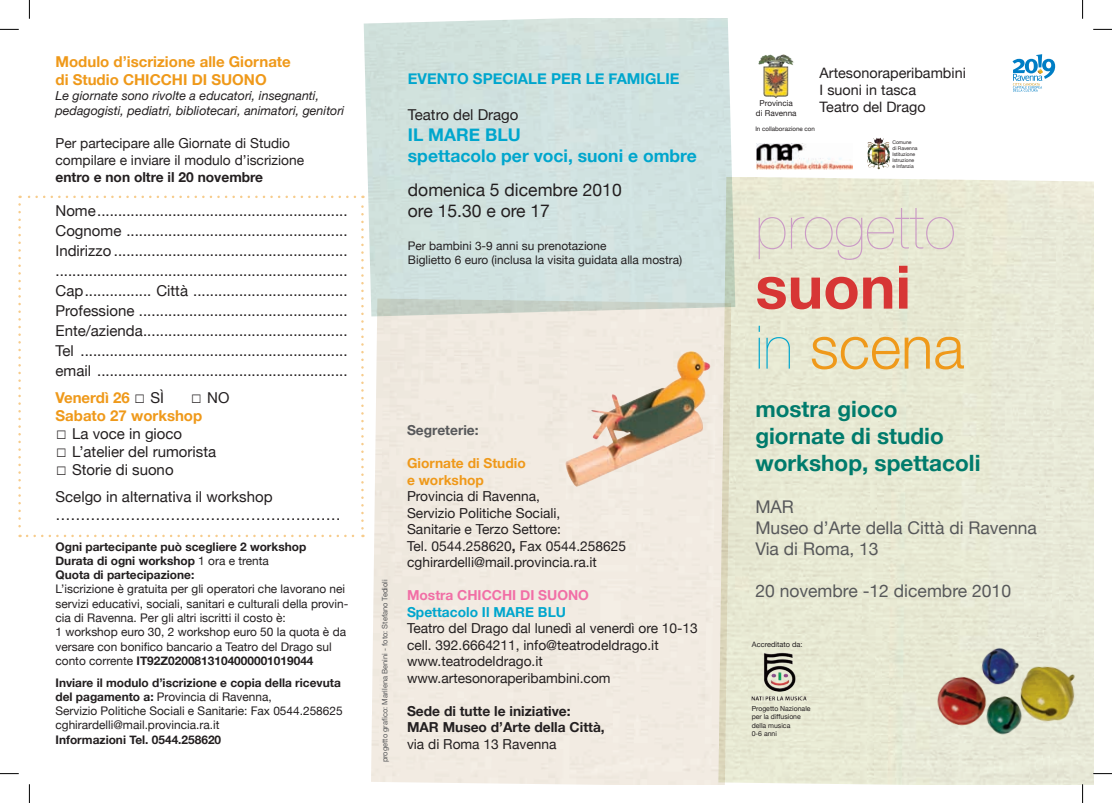
<style>
.page{position:relative;width:1112px;height:803px;background:#fff}
.page>*{position:absolute;margin:0;border:0;box-sizing:border-box;transform-origin:0 0}
.t1{font:700 60px/60px "Helvetica Neue";color:#d73635}
.t2{font:200 60px "Helvetica Neue";color:#cb9bc6}
.t3{font:700 22.5px/27px "Helvetica Neue";color:#007b6c}
.t4{font:17.5px/21px "Helvetica Neue";color:#57585a}
.t5{font:700 17.5px/21px "Helvetica Neue";color:#00a6cd}
.t6{font:17.5px/21px "Helvetica Neue";color:#231f20}
.t7{font:15px/20px "Helvetica Neue";color:#231f20}
.t8{font:700 15px/18px "Helvetica Neue";color:#ef991a}
.t9{font:700 15px "Helvetica Neue";color:#00a6cd}
.t10{font:14.38px/17.2px "Helvetica Neue";color:#231f20}
.t11{font:13.75px/16.5px "Helvetica Neue";color:#231f20}
.t12{font:700 13.75px/16.5px "Helvetica Neue";color:#231f20}
.t13{font:700 13.75px/16.5px "Helvetica Neue";color:#ef991a}
.t14{font:700 13.75px "Helvetica Neue";color:#f16fa6}
.t15{font:700 13.75px "Helvetica Neue";color:#00a6cd}
.t16{font:700 13.75px "Helvetica Neue";color:#57585a}
.t17{font:italic 12.5px/15px "Helvetica Neue";color:#231f20}
.t18{font:11.88px/14.2px "Helvetica Neue";color:#231f20}
.t19{font:700 11.88px/14.2px "Helvetica Neue";color:#231f20}
.t20{font:8.12px/9.8px "Helvetica Neue";color:#231f20;text-align:center}
.t21{font:7.5px "Helvetica Neue";color:#57585a}
.t22{font:7.38px "Helvetica Neue";color:#231f20}
.t23{font:6.88px/8.2px "Helvetica Neue";color:#231f20}
.t24{font:6.25px "Helvetica Neue";color:#231f20}
.t25{font:5px/6px "Helvetica Neue";color:#231f20}
.s1{color:#231f20}
.s2{font-weight:400;color:#231f20}
.s3{font-weight:700;color:#ef991a}
.s4{font-weight:400}
.s5{font-weight:700}
.s6{font-weight:200;color:#00a6cd}
.s7{font-weight:300;color:#ef991a}
</style>
<div class="page">
<img style="left:915px;top:627px;width:171px;height:127px">
<img style="left:551px;top:342px;width:171px;height:151px">
<img style="left:758px;top:54px;width:35px;height:45px">
<svg style="left:873px;top:137px;width:7px;height:3px"></svg>
<img style="left:756px;top:143px;width:96px;height:26px">
<img style="left:750px;top:651px;width:57px;height:51px">
<svg style="left:20px;top:196px;width:335px;height:2px"></svg>
<svg style="left:19px;top:204px;width:2px;height:333px"></svg>
<svg style="left:27px;top:535px;width:336px;height:2px"></svg>
<svg style="left:361px;top:196px;width:2px;height:332px"></svg>
<svg style="left:1012px;top:54px;width:42px;height:38px"></svg>
<svg style="left:0;top:29px;width:19px;height:1px"></svg>
<svg style="left:1093px;top:29px;width:18px;height:1px"></svg>
<svg style="left:0;top:773px;width:19px;height:1px"></svg>
<svg style="left:1092px;top:773px;width:19px;height:1px"></svg>
<svg style="left:29px;top:0;width:1px;height:19px"></svg>
<svg style="left:29px;top:784px;width:1px;height:19px"></svg>
<svg style="left:1082px;top:0;width:1px;height:19px"></svg>
<svg style="left:1081px;top:784px;width:2px;height:19px"></svg>
<p class="t8" style="left:55px;top:53px;width:237px">Modulo d’iscrizione alle Giornate di Studio CHICCHI DI SUONO</p>
<p class="t17" style="left:55px;top:88px;width:290px">Le giornate sono rivolte a educatori, insegnanti, pedagogisti, pediatri, bibliotecari, animatori, genitori</p>
<p class="t11" style="left:55px;top:135px;width:250px">Per partecipare alle Giornate di Studio compilare e inviare il modulo d’iscrizione</p>
<p class="t12" style="left:55px;top:169px;width:209px">entro e non oltre il 20 novembre</p>
<p class="t7" style="left:55px;top:200px;width:293px;text-align:justify">Nome............................................................<br>Cognome .....................................................<br>Indirizzo ........................................................ ......................................................................<br>Cap................ Città .....................................<br>Professione ..................................................<br>Ente/azienda.................................................<br>Tel ................................................................ email ............................................................</p>
<p class="t8" style="left:55px;top:388px;width:110px">Venerdì 26 <span class="s1">☐</span> <span class="s2">sì</span></p>
<p class="t7" style="left:55px;top:388px;width:175px;line-height:18px;text-indent:135px">☐no<br><span class="s3">Sabato 27 workshop<br></span>☐ La voce in gioco<br>☐ L’atelier del rumorista ☐ Storie di suono</p>
<p class="t7" style="left:55px;top:487px;width:286px;line-height:18px">Scelgo in alternativa il workshop …………………………………………………</p>
<p class="t19" style="left:55px;top:539px;width:252px">Ogni partecipante può scegliere 2 workshop<br>Durata di ogni workshop <span class="s4">1 ora e trenta<br></span>Quota di partecipazione:</p>
<p class="t18" style="left:55px;top:582px;width:294px">L’iscrizione è gratuita per gli operatori che lavorano nei servizi educativi, sociali, sanitari e culturali della provin&shy;cia di Ravenna. Per gli altri iscritti il costo è:<br>1 workshop euro 30, 2 workshop euro 50 la quota è da versare con bonifico bancario a Teatro del Drago sul conto corrente <span class="s5">IT92Z0200813104000001019044</span></p>
<p class="t18" style="left:55px;top:675px;width:288px"><span class="s5">Inviare il modulo d’iscrizione e copia della ricevuta del pagamento a:</span> Provincia di Ravenna,<br>Servizio Politiche Sociali e Sanitarie: Fax 0544.258625 cghirardelli@mail.provincia.ra.it</p>
<p class="t19" style="left:55px;top:732px;width:167px">Informazioni Tel. 0544.258620</p>
<p class="t9" style="left:408px;top:69px;width:271px">Evento speciale per le famiglie</p>
<p class="t7" style="left:408px;top:104px;width:112px">Teatro del Drago</p>
<p class="t5" style="left:408px;top:124px;width:290px">Il Mare Blu<br>spettacolo per voci, suoni e ombre</p>
<p class="t6" style="left:408px;top:179px;width:215px">domenica 5 dicembre 2010 ore 15.30 e ore 17</p>
<p class="t18" style="left:408px;top:238px;width:276px">Per bambini 3-9 anni su prenotazione<br>Biglietto 6 euro (inclusa la visita guidata alla mostra)</p>
<p class="t21" style="left:380px;top:762px;width:185px;rotate:-90deg">progetto grafico: Marilena Benini - foto: Stefano Tedioli</p>
<p class="t16" style="left:407px;top:422px;width:73px">Segreterie:</p>
<p class="t13" style="left:407px;top:455px;width:120px">Giornate di Studio e workshop</p>
<p class="t11" style="left:407px;top:488px;width:220px">Provincia di Ravenna,<br>Servizio Politiche Sociali,<br>Sanitarie e Terzo Settore:<br>Tel. 0544.258620<span class="s5">,</span> Fax 0544.258625 cghirardelli@mail.provincia.ra.it</p>
<p class="t14" style="left:407px;top:587px;width:143px">Mostra CHICCHI DI SUONO</p>
<p class="t15" style="left:407px;top:603px;width:98px">Spettacolo Il MAR</p>
<p class="t15" style="left:525px;top:603px;width:32px">E BLU</p>
<p class="t11" style="left:407px;top:620px;width:292px">Teatro del Drago dal lunedì al venerdì ore 10-13 cell. 392.6664211, info@teatrodeldrago.it www.teatrodeldrago.it www.artesonoraperibambini.com</p>
<p class="t12" style="left:407px;top:702px;width:165px">Sede di tutte le iniziative:<br>MAR</p>
<p class="t12" style="left:442px;top:719px;width:163px">Museo d’Arte della Città,</p>
<p class="t11" style="left:407px;top:735px;width:151px">via di Roma 13 Ravenna</p>
<p class="t20" style="left:755px;top:98px;width:42px">Provincia di Ravenna</p>
<p class="t10" style="left:819px;top:64px;width:148px">Artesonoraperibambini<br>I suoni in tasca<br>Teatro del Drago</p>
<p class="t24" style="left:755px;top:125px;width:61px">In collaborazione con</p>
<p class="t25" style="left:892px;top:139px;width:27px">Comune<br>di Ravenna<br>Istituzione<br>Istruzione e Infanzia</p>
<h1 class="t2" style="left:755px;top:193px;width:202px">progetto</h1>
<h1 class="t1" style="left:755px;top:256px;width:210px">suoni<br><span class="s6">in</span> <span class="s7">scena</span></h1>
<h2 class="t3" style="left:755px;top:395px;width:226px">mostra gioco giornate di studio workshop, spettacoli</h2>
<p class="t4" style="left:755px;top:496px;width:283px">MAR<br>Museo d’Arte della Città di Ravenna<br>Via di Roma, 13</p>
<p class="t4" style="left:755px;top:580px;width:257px">20 novembre -12 dicembre 2010</p>
<p class="t22" style="left:751px;top:640px;width:52px">Accreditato da:</p>
<p class="t23" style="left:751px;top:704px;width:60px">Progetto Nazionale per la diffusione della musica<br>0-6 anni</p>
</div>
